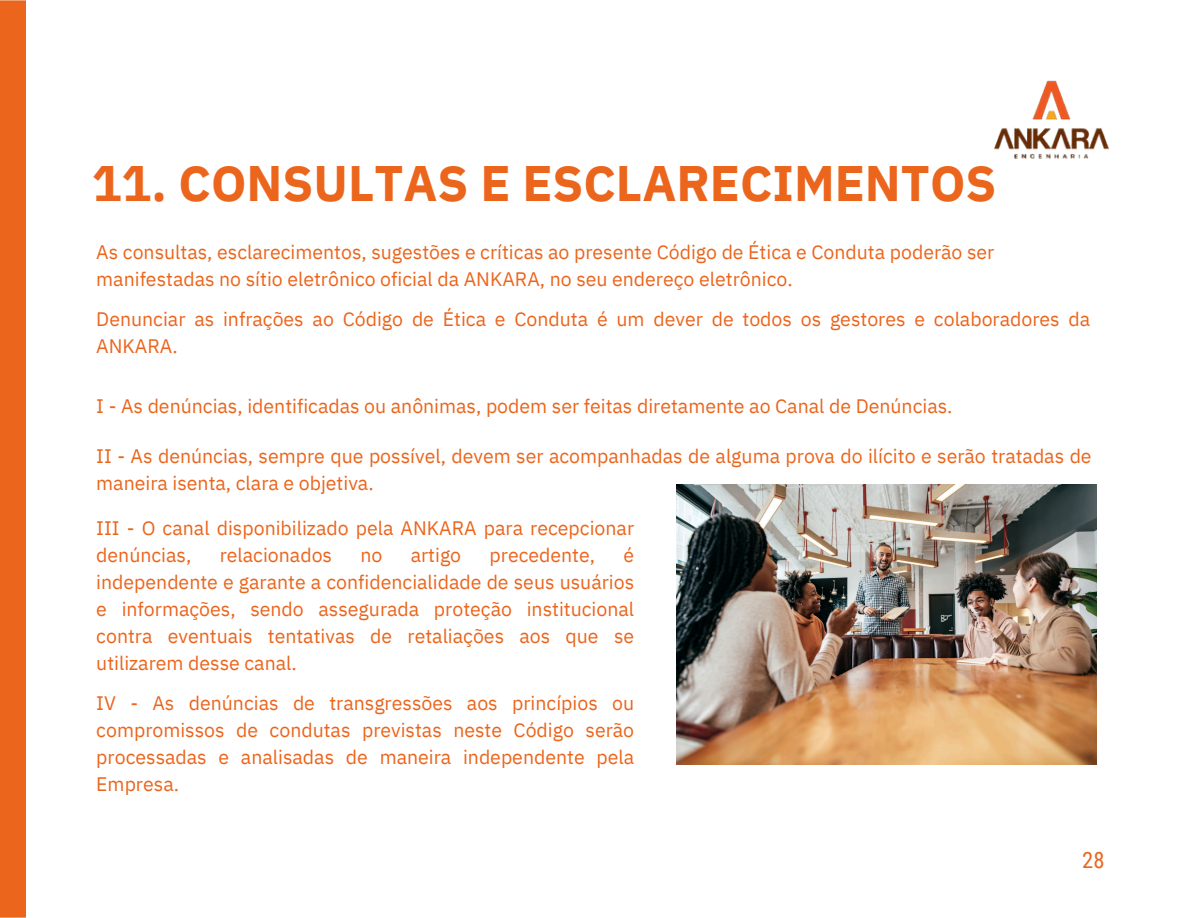
<style>
.page{position:relative;width:1188px;height:918px;background:#fff}
.page>*{position:absolute;margin:0;border:0;box-sizing:border-box;transform-origin:0 0}
.t1{font:700 49.8px "IBM Plex Sans";color:#eb651c}
.t2{font:22.5px "Roboto Condensed";color:#eb651c}
.t3{font:19.5px/27px "IBM Plex Sans";color:#eb651c}
</style>
<div class="page">
<div style="left:0;top:0;width:26px;height:918px;background:#eb651c"></div>
<img style="left:994px;top:80px;width:115px;height:79px">
<img style="left:677px;top:484px;width:420px;height:280px">
<h1 class="t1" style="left:92px;top:150px;width:906px">11. CONSULTAS E ESCLARECIMENTOS</h1>
<p class="t3" style="left:96px;top:238px;width:900px">As consultas, esclarecimentos, sugestões e críticas ao presente Código de Ética e Conduta poderão ser manifestadas no sítio eletrônico oficial da ANKARA, no seu endereço eletrônico.</p>
<p class="t3" style="left:96px;top:305px;width:995px">Denunciar as infrações ao Código de Ética e Conduta é um dever de todos os gestores e colaboradores da<br>ANKARA.</p>
<p class="t3" style="left:96px;top:392px;width:858px">I - As denúncias, identificadas ou anônimas, podem ser feitas diretamente ao Canal de Denúncias.</p>
<p class="t3" style="left:96px;top:442px;width:997px">II - As denúncias, sempre que possível, devem ser acompanhadas de alguma prova do ilícito e serão tratadas de maneira isenta, clara e objetiva.</p>
<p class="t3" style="left:96px;top:514px;width:539px">III - O canal disponibilizado pela ANKARA para recepcionar denúncias,</p>
<p class="t3" style="left:96px;top:541px;width:539px;text-align:justify;text-indent:527px">é independente e garante a confidencialidade de seus usuários e informações, sendo assegurada proteção institucional contra eventuais tentativas de retaliações aos que se utilizarem desse canal.</p>
<p class="t3" style="left:220px;top:541px;width:114px">relacionados</p>
<p class="t3" style="left:360px;top:541px;width:23px">no</p>
<p class="t3" style="left:411px;top:541px;width:52px">artigo</p>
<p class="t3" style="left:490px;top:541px;width:107px">precedente,</p>
<p class="t3" style="left:96px;top:689px;width:539px;text-align:justify">IV - As denúncias de transgressões aos princípios ou compromissos de condutas previstas neste Código serão processadas e analisadas de maneira independente pela Empresa.</p>
<p class="t2" style="left:1082px;top:848px;width:24px">28</p>
</div>
